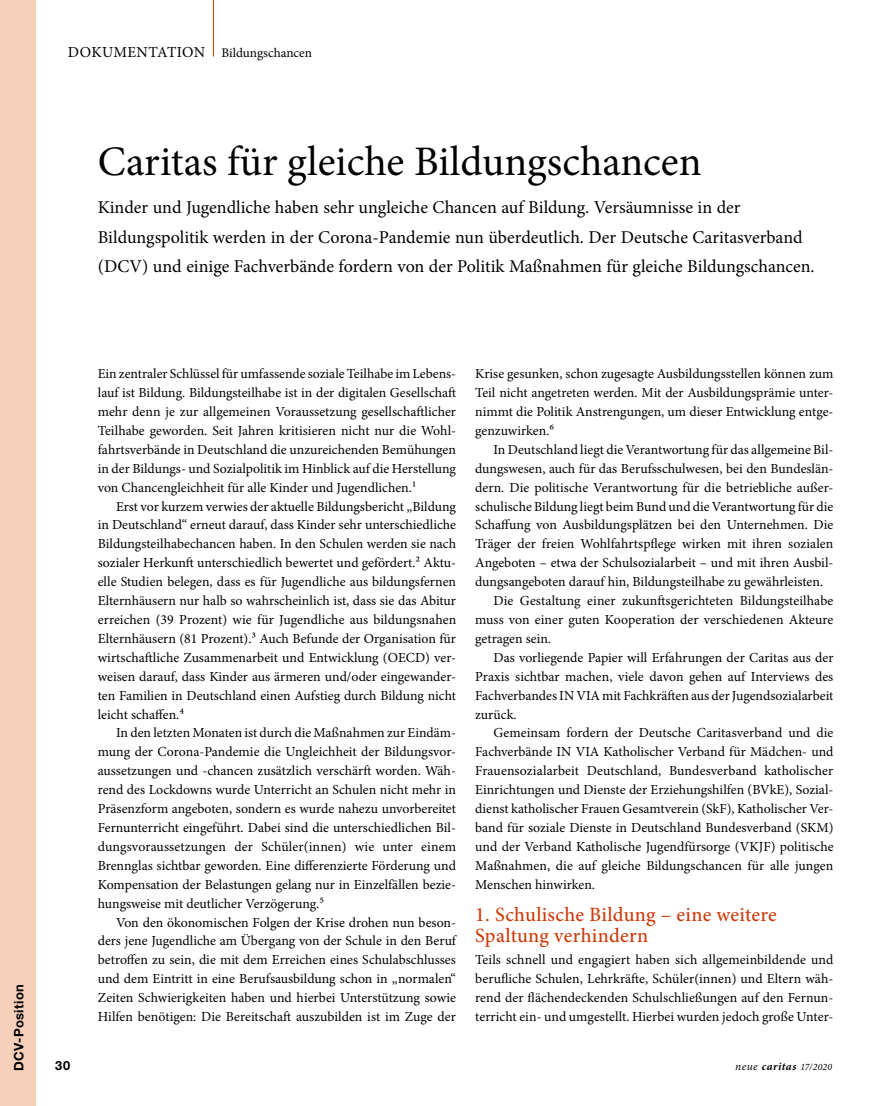
<style>
.page{position:relative;width:893px;height:1106px;background:#fff}
.page>*{position:absolute;margin:0;border:0;box-sizing:border-box;transform-origin:0 0}
.t1{font:42px "Minion Pro";color:#000}
.t2{font:500 20.25px/21px "Minion Pro";letter-spacing:.015em;color:#cc3b0c}
.t3{font:18px/29.1px "Minion Pro";color:#000}
.t4{font:13.8px/18.9px "Minion Pro";color:#000;text-align:justify}
.t5{font:13.2px "Minion Pro";color:#000}
.t6{font:700 13.05px "Helvetica Neue LT Std";letter-spacing:.03em;color:#000}
.t7{font:700 12.75px "Helvetica Neue LT Std";color:#000}
.t8{font:italic 700 11.25px "Minion Pro";letter-spacing:.045em;color:#000}
.s1{font-size:15.3px}
.s2{font-weight:400}
.s3{font-weight:400;font-size:9.75px}
</style>
<div class="page">
<div style="left:0;top:0;width:36px;height:1106px;background:#f5d0bb"></div>
<hr style="left:213px;top:0;width:1px;height:57px;background:#cc3b0c">
<p class="t5" style="left:68px;top:43px;width:246px"><span class="s1">DOKUMENTATION</span> Bildungschancen</p>
<h1 class="t1" style="left:98px;top:133px;width:605px">Caritas für gleiche Bildungschancen</h1>
<p class="t3" style="left:98px;top:193px;width:718px">Kinder und Jugendliche haben sehr ungleiche Chancen auf Bildung. Versäumnisse in der<br>Bildungspolitik werden in der Corona-Pandemie nun überdeutlich. Der Deutsche Caritasverband (DCV) und einige Fachverbände fordern von der Politik Maßnahmen für gleiche Bildungschancen.</p>
<p class="t6" style="left:11px;top:1071px;width:89px;rotate:-90deg">DCV-Position</p>
<p class="t7" style="left:55px;top:1057px;width:16px">30</p>
<p class="t4" style="left:98px;top:364px;width:360px">Ein zentraler Schlüssel für umfassende soziale Teilhabe im Lebens&shy;lauf ist Bildung. Bildungsteilhabe ist in der digitalen Gesellschaft mehr denn je zur allgemeinen Voraussetzung gesellschaftlicher Teilhabe geworden. Seit Jahren kritisieren nicht nur die Wohl&shy;fahrtsverbände in Deutschland die unzureichenden Bemühungen in der Bildungs- und Sozialpolitik im Hinblick auf die Herstellung von Chancengleichheit für alle Kinder und Jugendlichen.1</p>
<p class="t4" style="left:98px;top:497px;width:360px;text-indent:18px">Erst vor kurzem verwies der aktuelle Bildungsbericht „Bildung in Deutschland“ erneut darauf, dass Kinder sehr unterschiedliche Bildungsteilhabechancen haben. In den Schulen werden sie nach sozialer Herkunft unterschiedlich bewertet und gefördert.2 Aktu&shy;elle Studien belegen, dass es für Jugendliche aus bildungsfernen Elternhäusern nur halb so wahrscheinlich ist, dass sie das Abitur erreichen (39 Prozent) wie für Jugendliche aus bildungsnahen Elternhäusern (81 Prozent).3 Auch Befunde der Organisation für wirtschaftliche Zusammenarbeit und Entwicklung (OECD) ver&shy;weisen darauf, dass Kinder aus ärmeren und/oder eingewander&shy;ten Familien in Deutschland einen Aufstieg durch Bildung nicht leicht schaffen.4</p>
<p class="t4" style="left:98px;top:723px;width:360px;text-indent:18px">In den letzten Monaten ist durch die Maßnahmen zur Eindäm&shy;mung der Corona-Pandemie die Ungleichheit der Bildungsvor&shy;aussetzungen und -chancen zusätzlich verschärft worden. Wäh&shy;rend des Lockdowns wurde Unterricht an Schulen nicht mehr in Präsenzform angeboten, sondern es wurde nahezu unvorbereitet Fernunterricht eingeführt. Dabei sind die unterschiedlichen Bil&shy;dungsvoraussetzungen der Schüler(innen) wie unter einem Brennglas sichtbar geworden. Eine differenzierte Förderung und Kompensation der Belastungen gelang nur in Einzelfällen bezie&shy;hungsweise mit deutlicher Verzögerung.5</p>
<p class="t4" style="left:98px;top:912px;width:361px;text-indent:18px">Von den ökonomischen Folgen der Krise drohen nun beson&shy;ders jene Jugendliche am Übergang von der Schule in den Beruf betroffen zu sein, die mit dem Erreichen eines Schulabschlusses und dem Eintritt in eine Berufsausbildung schon in „normalen“ Zeiten Schwierigkeiten haben und hierbei Unterstützung sowie Hilfen benötigen: Die Bereitschaft auszubilden ist im Zuge der</p>
<p class="t4" style="left:475px;top:364px;width:360px">Krise gesunken, schon zugesagte Ausbildungsstellen können zum Teil nicht angetreten werden. Mit der Ausbildungsprämie unter&shy;nimmt die Politik Anstrengungen, um dieser Entwicklung entge&shy;genzuwirken.6</p>
<p class="t4" style="left:493px;top:440px;width:341px">In Deutschland liegt die Verantwortung für das allgemeine Bil-</p>
<p class="t4" style="left:475px;top:459px;width:360px">dungswesen, auch für das Berufsschulwesen, bei den Bundeslän-</p>
<p class="t4" style="left:475px;top:478px;width:360px">dern. Die politische Verantwortung für die betriebliche außer-</p>
<p class="t4" style="left:475px;top:497px;width:360px">schulische Bildung liegt beim Bund und die Verantwortung für die</p>
<p class="t4" style="left:475px;top:515px;width:360px">Schaffung von Ausbildungsplätzen bei den Unternehmen. Die</p>
<p class="t4" style="left:475px;top:534px;width:360px">Träger der freien Wohlfahrtspflege wirken mit ihren sozialen</p>
<p class="t4" style="left:475px;top:553px;width:360px">Angeboten – etwa der Schulsozialarbeit – und mit ihren Ausbil-</p>
<p class="t4" style="left:475px;top:572px;width:349px">dungsangeboten darauf hin, Bildungsteilhabe zu gewährleisten.</p>
<p class="t4" style="left:493px;top:591px;width:341px">Die Gestaltung einer zukunftsgerichteten Bildungsteilhabe</p>
<p class="t4" style="left:475px;top:610px;width:360px">muss von einer guten Kooperation der verschiedenen Akteure</p>
<p class="t4" style="left:475px;top:629px;width:77px">getragen sein.</p>
<p class="t4" style="left:493px;top:648px;width:342px">Das vorliegende Papier will Erfahrungen der Caritas aus der</p>
<p class="t4" style="left:475px;top:667px;width:360px">Praxis sichtbar machen, viele davon gehen auf Interviews des</p>
<p class="t4" style="left:475px;top:686px;width:360px">Fachverbandes IN VIA mit Fachkräften aus der Jugendsozialarbeit</p>
<p class="t4" style="left:475px;top:704px;width:43px">zurück.</p>
<p class="t4" style="left:493px;top:723px;width:342px">Gemeinsam fordern der Deutsche Caritasverband und die</p>
<p class="t4" style="left:475px;top:742px;width:360px">Fachverbände IN VIA Katholischer Verband für Mädchen- und</p>
<p class="t4" style="left:475px;top:761px;width:360px">Frauensozialarbeit Deutschland, Bundesverband katholischer</p>
<p class="t4" style="left:475px;top:780px;width:360px">Einrichtungen und Dienste der Erziehungshilfen (BVkE), Sozial-</p>
<p class="t4" style="left:475px;top:799px;width:360px">dienst katholischer Frauen Gesamtverein (SkF), Katholischer Ver-</p>
<p class="t4" style="left:475px;top:818px;width:360px">band für soziale Dienste in Deutschland Bundesverband (SKM)</p>
<p class="t4" style="left:475px;top:837px;width:360px">und der Verband Katholische Jugendfürsorge (VKJF) politische</p>
<p class="t4" style="left:475px;top:856px;width:360px">Maßnahmen, die auf gleiche Bildungschancen für alle jungen</p>
<p class="t4" style="left:475px;top:875px;width:121px">Menschen hinwirken.</p>
<h2 class="t2" style="left:475px;top:903px;width:303px">1. Schulische Bildung – eine weitere<br>Spaltung verhindern</h2>
<p class="t4" style="left:475px;top:950px;width:360px">Teils schnell und engagiert haben sich allgemeinbildende und berufliche Schulen, Lehrkräfte, Schüler(innen) und Eltern wäh&shy;rend der flächendeckenden Schulschließungen auf den Fernun&shy;terricht ein- und umgestellt. Hierbei wurden jedoch große Unter-</p>
<p class="t8" style="left:735px;top:1058px;width:98px"><span class="s2">neue</span> caritas <span class="s3">17/2020</span></p>
</div>
